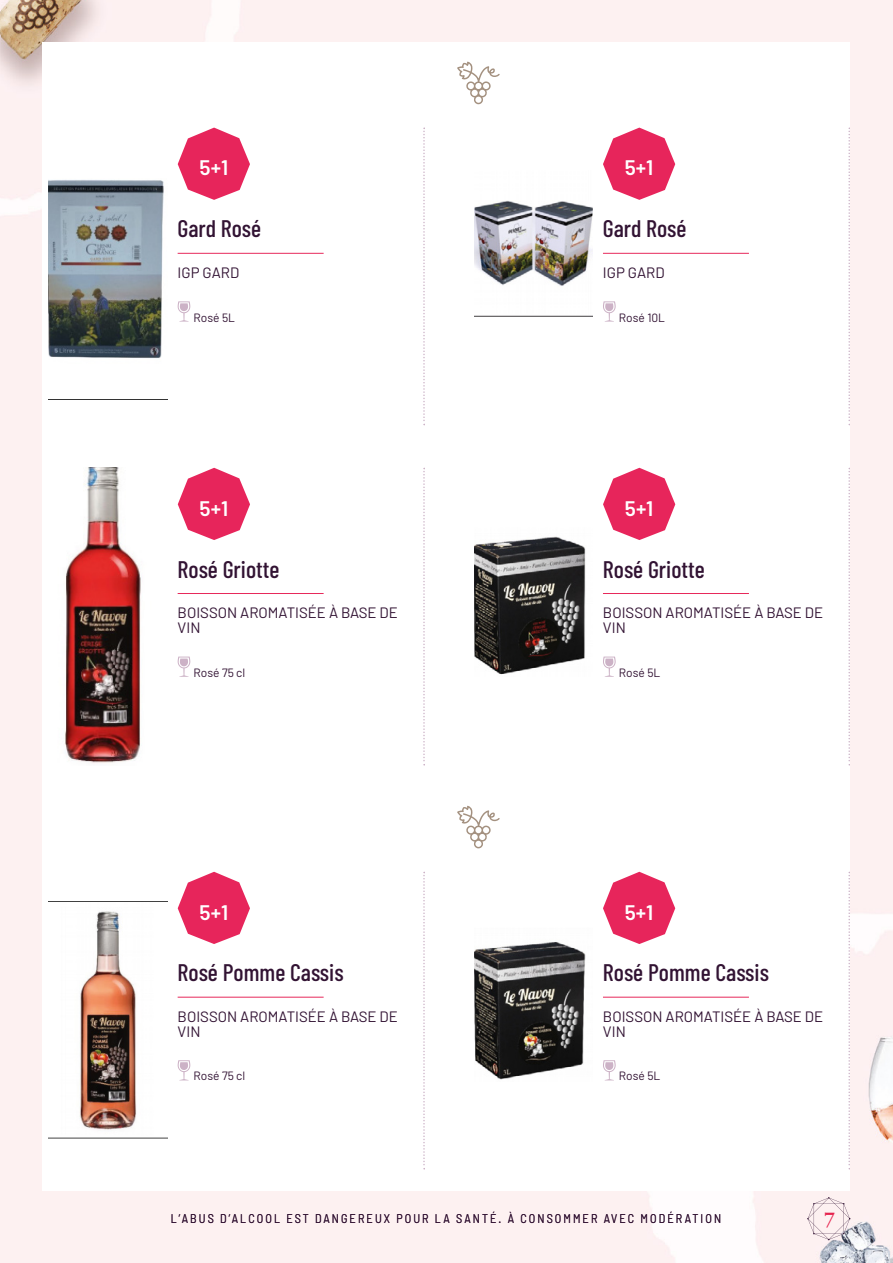
<style>
.page{position:relative;width:893px;height:1263px;background:#fff}
.page>*{position:absolute;margin:0;border:0;box-sizing:border-box;transform-origin:0 0}
.t1{font:500 24px "Barlow Condensed";color:#321333}
.t2{font:600 21px "Barlow";color:#fff}
.t3{font:18px "Inknut Antiqua";color:#e6234e}
.t4{font:15px/15px "Barlow";color:#321333}
.t5{font:12.6px "Barlow";letter-spacing:.2em;color:#321333;scale:.83 1}
.t6{font:12px "Barlow";color:#321333}
</style>
<div class="page">
<img style="left:1px;top:0;width:892px;height:1263px">
<div style="left:42px;top:43px;width:808px;height:1148px;background:#fff"></div>
<svg style="left:807px;top:1197px;width:43px;height:43px"></svg>
<img style="left:0;top:0;width:1px;height:1263px">
<img style="left:49px;top:180px;width:115px;height:179px">
<svg style="left:178px;top:128px;width:72px;height:72px"></svg>
<svg style="left:423px;top:128px;width:2px;height:297px"></svg>
<hr style="left:178px;top:253px;width:146px;height:1px;background:#e7295b">
<svg style="left:178px;top:301px;width:12px;height:21px"></svg>
<img style="left:474px;top:200px;width:118px;height:116px">
<svg style="left:603px;top:128px;width:72px;height:72px"></svg>
<hr style="left:603px;top:253px;width:146px;height:1px;background:#e7295b">
<svg style="left:603px;top:301px;width:13px;height:21px"></svg>
<svg style="left:848px;top:128px;width:2px;height:297px"></svg>
<img style="left:65px;top:468px;width:76px;height:295px">
<svg style="left:178px;top:468px;width:72px;height:72px"></svg>
<hr style="left:178px;top:593px;width:146px;height:1px;background:#e7295b">
<svg style="left:178px;top:657px;width:12px;height:20px"></svg>
<svg style="left:423px;top:468px;width:2px;height:297px"></svg>
<img style="left:49px;top:901px;width:118px;height:238px">
<hr style="left:178px;top:997px;width:146px;height:1px;background:#e7295b">
<svg style="left:178px;top:1060px;width:12px;height:20px"></svg>
<svg style="left:178px;top:872px;width:72px;height:72px"></svg>
<svg style="left:423px;top:872px;width:2px;height:297px"></svg>
<img style="left:474px;top:536px;width:112px;height:139px">
<svg style="left:848px;top:468px;width:2px;height:297px"></svg>
<svg style="left:603px;top:468px;width:72px;height:72px"></svg>
<hr style="left:603px;top:593px;width:146px;height:1px;background:#e7295b">
<svg style="left:603px;top:657px;width:13px;height:20px"></svg>
<img style="left:474px;top:942px;width:112px;height:138px">
<svg style="left:603px;top:872px;width:72px;height:72px"></svg>
<svg style="left:848px;top:872px;width:2px;height:297px"></svg>
<hr style="left:603px;top:997px;width:146px;height:1px;background:#e7295b">
<svg style="left:603px;top:1060px;width:13px;height:20px"></svg>
<svg style="left:457px;top:62px;width:43px;height:42px"></svg>
<svg style="left:457px;top:806px;width:43px;height:42px"></svg>
<p class="t2" style="left:200px;top:155px;width:30px">5+1</p>
<p class="t1" style="left:178px;top:214px;width:85px">Gard Rosé</p>
<p class="t4" style="left:178px;top:264px;width:63px">IGP GARD</p>
<p class="t6" style="left:194px;top:309px;width:43px">Rosé 5L</p>
<p class="t2" style="left:200px;top:495px;width:30px">5+1</p>
<p class="t1" style="left:178px;top:554px;width:103px">Rosé Griotte</p>
<p class="t4" style="left:178px;top:604px;width:222px">BOISSON AROMATISÉE À BASE DE<br>VIN</p>
<p class="t6" style="left:194px;top:664px;width:53px">Rosé 75 cl</p>
<p class="t2" style="left:200px;top:899px;width:30px">5+1</p>
<p class="t1" style="left:178px;top:958px;width:167px">Rosé Pomme Cassis</p>
<p class="t4" style="left:178px;top:1008px;width:222px">BOISSON AROMATISÉE À BASE DE<br>VIN</p>
<p class="t6" style="left:194px;top:1067px;width:53px">Rosé 75 cl</p>
<p class="t2" style="left:625px;top:155px;width:30px">5+1</p>
<p class="t1" style="left:603px;top:214px;width:85px">Gard Rosé</p>
<p class="t4" style="left:603px;top:264px;width:63px">IGP GARD</p>
<p class="t6" style="left:619px;top:309px;width:48px">Rosé 10L</p>
<p class="t2" style="left:625px;top:495px;width:30px">5+1</p>
<p class="t1" style="left:603px;top:554px;width:103px">Rosé Griotte</p>
<p class="t4" style="left:603px;top:604px;width:222px">BOISSON AROMATISÉE À BASE DE<br>VIN</p>
<p class="t6" style="left:619px;top:664px;width:43px">Rosé 5L</p>
<p class="t2" style="left:625px;top:899px;width:30px">5+1</p>
<p class="t1" style="left:603px;top:958px;width:167px">Rosé Pomme Cassis</p>
<p class="t4" style="left:603px;top:1008px;width:222px">BOISSON AROMATISÉE À BASE DE<br>VIN</p>
<p class="t6" style="left:619px;top:1067px;width:43px">Rosé 5L</p>
<p class="t5" style="left:171px;top:1211px;width:664px">L’ABUS D’ALCOOL EST DANGEREUX POUR LA SANTÉ. À CONSOMMER AVEC MODÉRATION</p>
<p class="t3" style="left:824px;top:1206px;width:13px">7</p>
</div>
